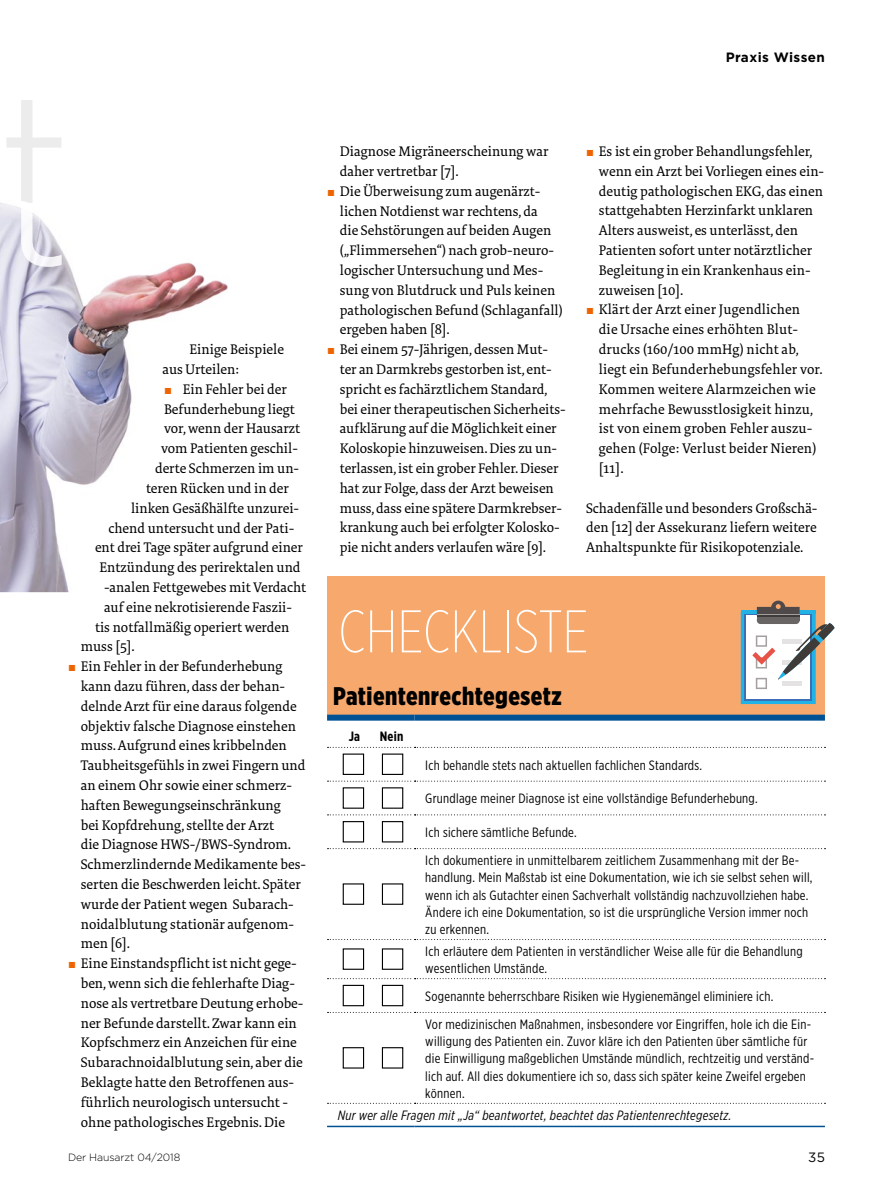
<style>
.page{position:relative;width:893px;height:1191px;background:#fff}
.page>*{position:absolute;margin:0;border:0;box-sizing:border-box;transform-origin:0 0}
.t1{font:300 246px "Gotham X Narrow";color:#ececed;scale:1.05 1}
.t2{font:200 60px "Gotham X Narrow";color:#fff}
.t3{font:900 25.5px "Gotham X Narrow";letter-spacing:.02em;color:#000}
.t4{font:14.25px/19.8px "Tundra Pro";color:#000}
.t5{font:13.5px/17.2px "Gotham X Narrow";letter-spacing:.02em;color:#000}
.t6{font:italic 13.5px "Gotham X Narrow";letter-spacing:.02em;color:#000}
.t7{font:700 13.5px "Gotham";letter-spacing:.03em;color:#000}
.t8{font:700 13.5px "Gotham X Narrow";letter-spacing:.02em;color:#000}
.t9{font:13.5px "Gotham";color:#000}
.t10{font:300 10.5px "Gotham";letter-spacing:-.01em;color:#000}
.s1{color:#ec6502}
</style>
<div class="page">
<img style="left:0;top:203px;width:228px;height:389px">
<div style="left:327px;top:576px;width:498px;height:138px;background:#f6a86d"></div>
<svg style="left:741px;top:600px;width:94px;height:104px"></svg>
<svg style="left:327px;top:747px;width:498px;height:1px"></svg>
<svg style="left:327px;top:780px;width:498px;height:1px"></svg>
<svg style="left:327px;top:814px;width:498px;height:1px"></svg>
<svg style="left:327px;top:848px;width:498px;height:1px"></svg>
<svg style="left:327px;top:939px;width:498px;height:1px"></svg>
<svg style="left:327px;top:978px;width:498px;height:1px"></svg>
<svg style="left:327px;top:1012px;width:498px;height:1px"></svg>
<svg style="left:327px;top:1102px;width:498px;height:1px"></svg>
<div style="left:327px;top:714px;width:88px;height:6px;background:#005295"></div>
<div style="left:415px;top:714px;width:410px;height:6px;background:#005295"></div>
<hr style="left:327px;top:1125px;width:88px;height:2px;background:#005295">
<hr style="left:415px;top:1125px;width:410px;height:2px;background:#005295">
<div style="left:343px;top:753px;width:21px;height:22px;border:1px solid #000"></div>
<div style="left:382px;top:753px;width:21px;height:22px;border:1px solid #000"></div>
<div style="left:343px;top:787px;width:21px;height:21px;border:1px solid #000"></div>
<div style="left:382px;top:787px;width:21px;height:21px;border:1px solid #000"></div>
<div style="left:343px;top:821px;width:21px;height:21px;border:1px solid #000"></div>
<div style="left:382px;top:821px;width:21px;height:21px;border:1px solid #000"></div>
<div style="left:343px;top:883px;width:21px;height:21px;border:1px solid #000"></div>
<div style="left:382px;top:883px;width:21px;height:21px;border:1px solid #000"></div>
<div style="left:343px;top:948px;width:21px;height:21px;border:1px solid #000"></div>
<div style="left:382px;top:948px;width:21px;height:21px;border:1px solid #000"></div>
<div style="left:343px;top:984px;width:21px;height:22px;border:1px solid #000"></div>
<div style="left:382px;top:984px;width:21px;height:22px;border:1px solid #000"></div>
<div style="left:343px;top:1047px;width:21px;height:21px;border:1px solid #000"></div>
<div style="left:382px;top:1047px;width:21px;height:21px;border:1px solid #000"></div>
<h1 class="t1" style="left:-1px;top:35px;width:69px">t</h1>
<p class="t4" style="left:163px;top:340px;width:123px;text-indent:27px">Einige Beispiele aus Urteilen:</p>
<p class="t4" style="left:164px;top:379px;width:124px"><span class="s1">▪</span> Ein Fehler bei der</p>
<p class="t4" style="left:164px;top:399px;width:132px">Befunderhebung liegt</p>
<p class="t4" style="left:164px;top:419px;width:138px">vor, wenn der Hausarzt</p>
<p class="t4" style="left:161px;top:439px;width:138px">vom Patienten geschil-</p>
<p class="t4" style="left:155px;top:459px;width:146px">derte Schmerzen im un-</p>
<p class="t4" style="left:146px;top:478px;width:144px">teren Rücken und in der</p>
<p class="t4" style="left:131px;top:498px;width:170px">linken Gesäßhälfte unzurei-</p>
<p class="t4" style="left:109px;top:518px;width:187px">chend untersucht und der Pati-</p>
<p class="t4" style="left:95px;top:538px;width:209px">ent drei Tage später aufgrund einer</p>
<p class="t4" style="left:100px;top:557px;width:203px">Entzündung des perirektalen und</p>
<p class="t4" style="left:104px;top:577px;width:204px">-analen Fettgewebes mit Verdacht</p>
<p class="t4" style="left:104px;top:597px;width:190px">auf eine nekrotisierende Faszii-</p>
<p class="t4" style="left:95px;top:617px;width:196px">tis notfallmäßig operiert werden</p>
<p class="t4" style="left:81px;top:637px;width:55px">muss [5].</p>
<p class="t4" style="left:81px;top:656px;width:227px;text-indent:-13px"><span class="s1">▪</span> Ein Fehler in der Befunderhebung kann dazu führen, dass der behan&shy;delnde Arzt für eine daraus folgende objektiv falsche Diagnose einstehen muss. Aufgrund eines kribbelnden Taubheitsgefühls in zwei Fingern und an einem Ohr sowie einer schmerz&shy;haften Bewegungseinschränkung<br>bei Kopfdrehung, stellte der Arzt<br>die Diagnose HWS-/BWS-Syndrom.<br>Schmerzlindernde Medikamente bes&shy;serten die Beschwerden leicht. Später wurde der Patient wegen Subarach&shy;noidalblutung stationär aufgenom&shy;men [6].</p>
<p class="t4" style="left:81px;top:953px;width:224px;text-indent:-13px"><span class="s1">▪</span> Eine Einstandspflicht ist nicht gege&shy;ben, wenn sich die fehlerhafte Diag&shy;nose als vertretbare Deutung erhobe&shy;ner Befunde darstellt. Zwar kann ein Kopfschmerz ein Anzeichen für eine Subarachnoidalblutung sein, aber die Beklagte hatte den Betroffenen aus&shy;führlich neurologisch untersucht - ohne pathologisches Ergebnis. Die</p>
<p class="t10" style="left:68px;top:1150px;width:114px">Der Hausarzt 04/2018</p>
<p class="t7" style="left:726px;top:48px;width:101px">Praxis Wissen</p>
<p class="t4" style="left:340px;top:142px;width:210px">Diagnose Migräneerscheinung war daher vertretbar [7].</p>
<p class="t4" style="left:340px;top:181px;width:224px;text-indent:-13px"><span class="s1">▪</span> Die Überweisung zum augenärzt&shy;lichen Notdienst war rechtens, da<br>die Sehstörungen auf beiden Augen („Flimmersehen“) nach grob-neuro&shy;logischer Untersuchung und Mes&shy;sung von Blutdruck und Puls keinen pathologischen Befund (Schlaganfall) ergeben haben [8].</p>
<p class="t4" style="left:340px;top:340px;width:227px;text-indent:-13px"><span class="s1">▪</span> Bei einem 57-Jährigen, dessen Mut&shy;ter an Darmkrebs gestorben ist, ent&shy;spricht es fachärztlichem Standard, bei einer therapeutischen Sicherheits&shy;aufklärung auf die Möglichkeit einer Koloskopie hinzuweisen. Dies zu un&shy;terlassen, ist ein grober Fehler. Dieser hat zur Folge, dass der Arzt beweisen muss, dass eine spätere Darmkrebser&shy;krankung auch bei erfolgter Kolosko&shy;pie nicht anders verlaufen wäre [9].</p>
<p class="t4" style="left:599px;top:142px;width:227px;text-indent:-13px"><span class="s1">▪</span> Es ist ein grober Behandlungsfehler, wenn ein Arzt bei Vorliegen eines ein&shy;deutig pathologischen EKG, das einen stattgehabten Herzinfarkt unklaren Alters ausweist, es unterlässt, den Patienten sofort unter notärztlicher Begleitung in ein Krankenhaus ein&shy;zuweisen [10].</p>
<p class="t4" style="left:599px;top:300px;width:225px;text-indent:-13px"><span class="s1">▪</span> Klärt der Arzt einer Jugendlichen<br>die Ursache eines erhöhten Blut&shy;drucks (160/100 mmHg) nicht ab, liegt ein Befunderhebungsfehler vor.<br>Kommen weitere Alarmzeichen wie mehrfache Bewusstlosigkeit hinzu, ist von einem groben Fehler auszu&shy;gehen (Folge: Verlust beider Nieren) [11].</p>
<p class="t4" style="left:586px;top:498px;width:233px;text-align:justify">Schadenfälle und besonders Großschä&shy;den [12] der Assekuranz liefern weitere Anhaltspunkte für Risikopotenziale.</p>
<h2 class="t2" style="left:338px;top:596px;width:252px">CHECKLISTE</h2>
<h3 class="t3" style="left:333px;top:680px;width:230px">Patientenrechtegesetz</h3>
<p class="t8" style="left:349px;top:728px;width:13px">Ja</p>
<p class="t8" style="left:380px;top:728px;width:25px">Nein</p>
<p class="t5" style="left:425px;top:756px;width:278px">Ich behandle stets nach aktuellen fachlichen Standards.</p>
<p class="t5" style="left:425px;top:790px;width:334px">Grundlage meiner Diagnose ist eine vollständige Befunderhebung.</p>
<p class="t5" style="left:425px;top:818px;width:375px;line-height:27.8px">Ich sichere sämtliche Befunde.<br>Ich dokumentiere in unmittelbarem zeitlichem Zusammenhang mit der Be-</p>
<p class="t5" style="left:425px;top:868px;width:389px">handlung. Mein Maßstab ist eine Dokumentation, wie ich sie selbst sehen will, wenn ich als Gutachter einen Sachverhalt vollständig nachzuvollziehen habe.<br>Ändere ich eine Dokumentation, so ist die ursprüngliche Version immer noch zu erkennen.</p>
<p class="t5" style="left:425px;top:942px;width:379px">Ich erläutere dem Patienten in verständlicher Weise alle für die Behandlung wesentlichen Umstände.</p>
<p class="t5" style="left:425px;top:982px;width:387px;line-height:27.8px">Sogenannte beherrschbare Risiken wie Hygienemängel eliminiere ich.<br>Vor medizinischen Maßnahmen, insbesondere vor Eingriffen, hole ich die Ein-</p>
<p class="t5" style="left:425px;top:1032px;width:390px">willigung des Patienten ein. Zuvor kläre ich den Patienten über sämtliche für die Einwilligung maßgeblichen Umstände mündlich, rechtzeitig und verständ&shy;lich auf. All dies dokumentiere ich so, dass sich später keine Zweifel ergeben können.</p>
<p class="t6" style="left:338px;top:1107px;width:395px">Nur wer alle Fragen mit „Ja“ beantwortet, beachtet das Patientenrechtegesetz.</p>
<p class="t9" style="left:808px;top:1148px;width:18px">35</p>
</div>
